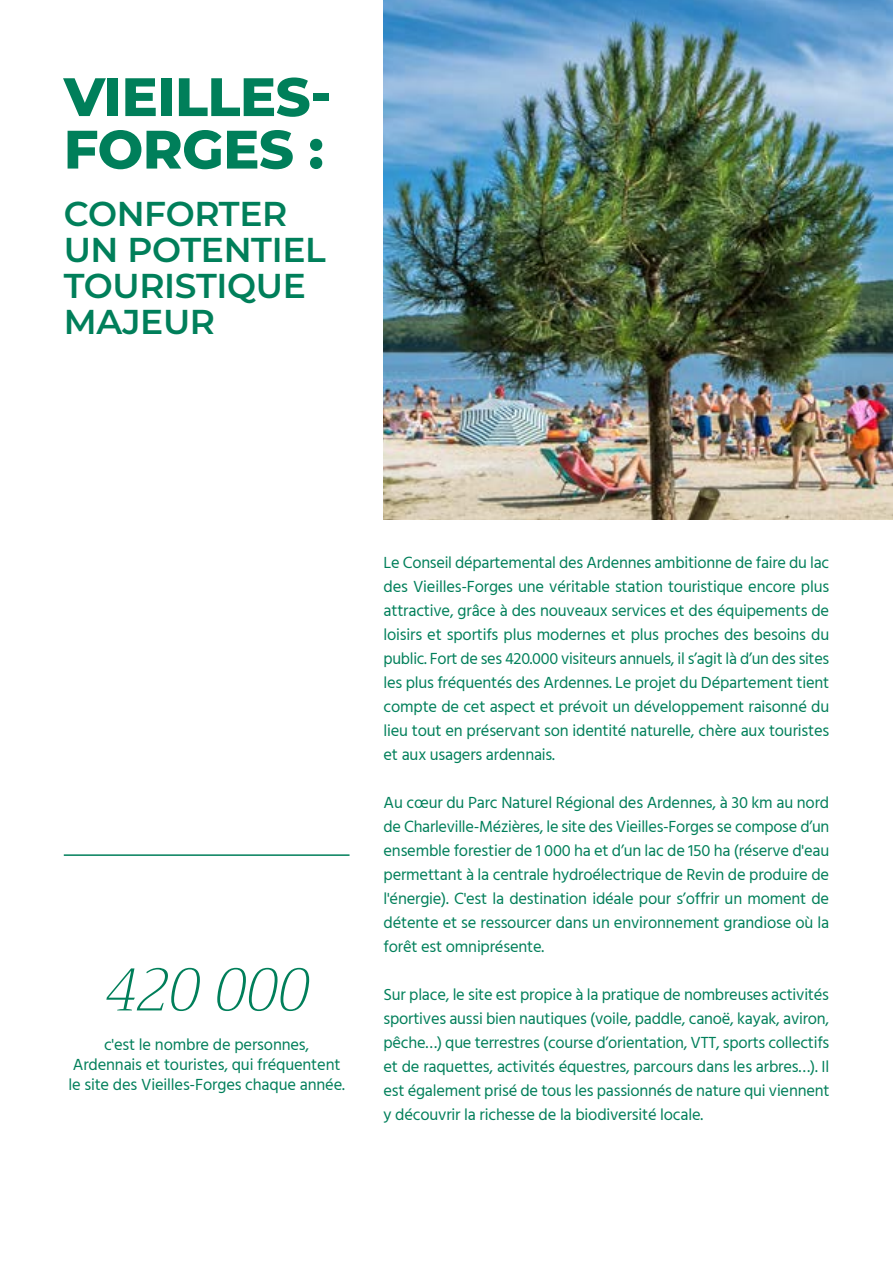
<style>
.page{position:relative;width:893px;height:1263px;background:#fff}
.page>*{position:absolute;margin:0;border:0;box-sizing:border-box;transform-origin:0 0}
.t1{font:italic 200 60px "Trirong";letter-spacing:-.01em;color:#007f5a}
.t2{font:800 54px/52.5px "Montserrat";letter-spacing:-.01em;color:#007f5a}
.t3{font:600 34.5px/36px "Montserrat";letter-spacing:-.01em;color:#007f5a}
.t4{font:16.5px/24px "Hind Guntur";letter-spacing:-.01em;color:#007f5a;text-align:justify}
</style>
<div class="page">
<hr style="left:64px;top:854px;width:286px;height:2px;background:#007f5a">
<img style="left:384px;top:0;width:509px;height:520px">
<h2 class="t2" style="left:64px;top:68px;width:270px">VIEILLES-<br>FORGES :</h2>
<h3 class="t3" style="left:64px;top:194px;width:264px">CONFORTER<br>UN POTENTIEL<br>TOURISTIQUE<br>MAJEUR</h3>
<h1 class="t1" style="left:104px;top:943px;width:206px">420 000</h1>
<p class="t4" style="left:68px;top:1034px;width:278px;line-height:19.8px;text-align:center">c'est le nombre de personnes,<br>Ardennais et touristes, qui fréquentent le site des Vieilles-Forges chaque année.</p>
<p class="t4" style="left:384px;top:550px;width:447px">Le Conseil départemental des Ardennes ambitionne de faire du lac des Vieilles-Forges une véritable station touristique encore plus attractive, grâce à des nouveaux services et des équipements de loisirs et sportifs plus modernes et plus proches des besoins du public. Fort de ses 420.000 visiteurs annuels, il s’agit là d’un des sites les plus fréquentés des Ardennes. Le projet du Département tient compte de cet aspect et prévoit un développement raisonné du lieu tout en préservant son identité naturelle, chère aux touristes et aux usagers ardennais.</p>
<p class="t4" style="left:384px;top:790px;width:447px">Au cœur du Parc Naturel Régional des Ardennes, à 30 km au nord de Charleville-Mézières, le site des Vieilles-Forges se compose d’un ensemble forestier de 1 000 ha et d’un lac de 150 ha (réserve d'eau permettant à la centrale hydroélectrique de Revin de produire de l'énergie). C'est la destination idéale pour s’offrir un moment de détente et se ressourcer dans un environnement grandiose où la forêt est omniprésente.</p>
<p class="t4" style="left:384px;top:982px;width:447px">Sur place, le site est propice à la pratique de nombreuses activités sportives aussi bien nautiques (voile, paddle, canoë, kayak, aviron, pêche…) que terrestres (course d’orientation, VTT, sports collectifs et de raquettes, activités équestres, parcours dans les arbres…). Il est également prisé de tous les passionnés de nature qui viennent y découvrir la richesse de la biodiversité locale.</p>
</div>
